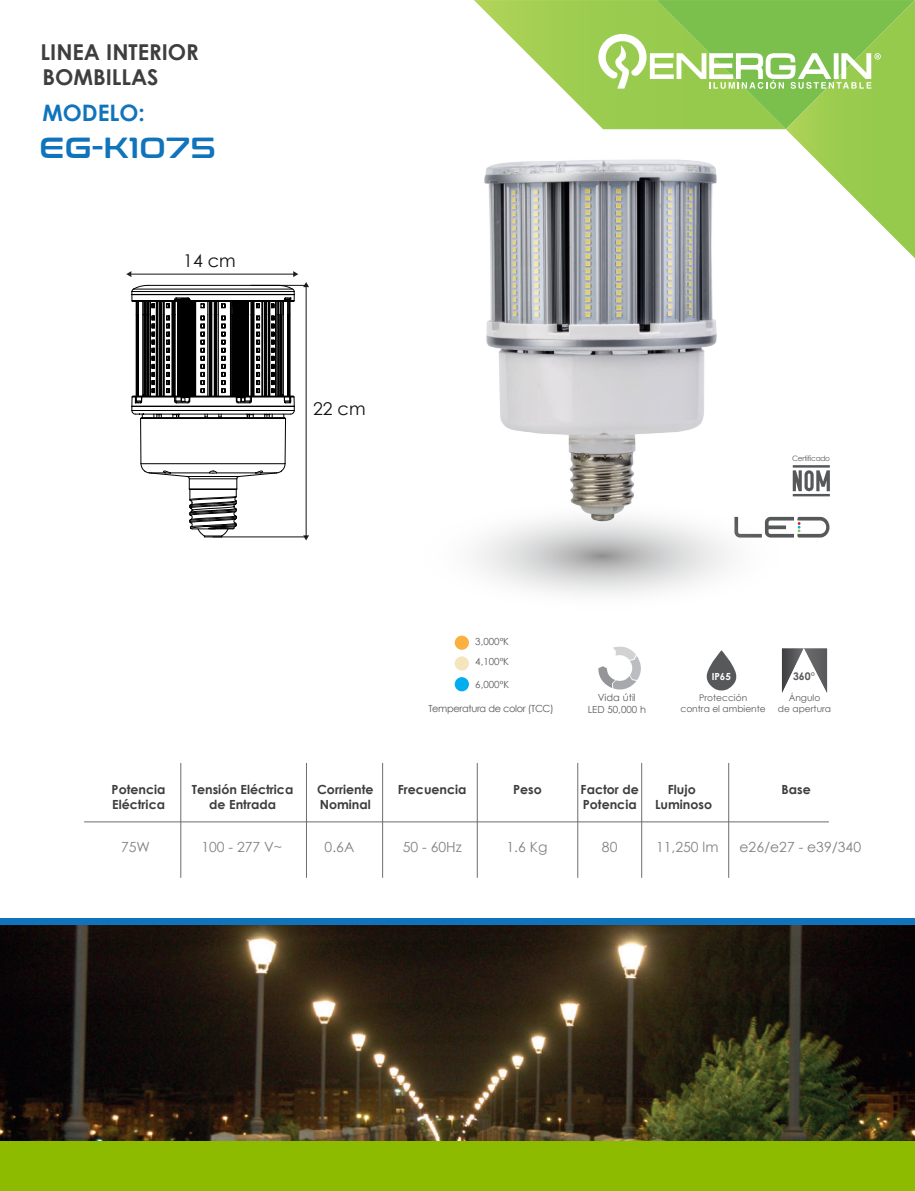
<style>
.page{position:relative;width:915px;height:1191px;background:#fff}
.page>*{position:absolute;margin:0;border:0;box-sizing:border-box;transform-origin:0 0}
.t1{font:28.95px "Conthrax Sb";letter-spacing:.02em;color:#1074bc}
.t2{font:700 22.65px "Century Gothic";color:#1074bc}
.t3{font:700 21.9px "Century Gothic";color:#3e3e3f}
.t4{font:17.7px "Century Gothic";color:#111416}
.t5{font:13.95px "Century Gothic";color:#808285}
.t6{font:700 12.6px/15.1px "Century Gothic";color:#3e3e3f}
.t7{font:700 10.5px "Century Gothic";color:#57585a}
.t8{font:9.75px/11.7px "Century Gothic";color:#57585a;text-align:center}
.t9{font:9.75px "Century Gothic";letter-spacing:-.035em;color:#57585a}
.t10{font:700 9.75px "Century Gothic";color:#fff}
.t11{font:9.15px/10.9px "Century Gothic";color:#57585a;text-align:center}
.t12{font:7.35px "Century Gothic";letter-spacing:-.035em;color:#57585a}
</style>
<div class="page">
<img style="left:0;top:924px;width:914px;height:217px">
<svg style="left:706px;top:650px;width:31px;height:40px"></svg>
<svg style="left:598px;top:646px;width:43px;height:44px"></svg>
<div style="left:0;top:918px;width:914px;height:6px;background:#1074bc"></div>
<div style="left:0;top:1141px;width:914px;height:50px;background:#8dbb00"></div>
<hr style="left:84px;top:821px;width:744px;height:1px;background:#6c6d70">
<hr style="left:180px;top:763px;width:1px;height:114px;background:#6c6d70">
<hr style="left:306px;top:763px;width:1px;height:114px;background:#6c6d70">
<hr style="left:382px;top:763px;width:1px;height:114px;background:#6c6d70">
<hr style="left:476px;top:763px;width:1px;height:114px;background:#6c6d70">
<hr style="left:577px;top:763px;width:1px;height:114px;background:#6c6d70">
<hr style="left:641px;top:763px;width:1px;height:114px;background:#6c6d70">
<hr style="left:728px;top:763px;width:1px;height:114px;background:#6c6d70">
<svg style="left:781px;top:648px;width:45px;height:44px"></svg>
<div style="left:454px;top:656px;width:15px;height:14px;background:#f4e5bd;border-radius:50%"></div>
<div style="left:454px;top:635px;width:15px;height:15px;background:#fbb03f;border-radius:50%"></div>
<div style="left:454px;top:677px;width:15px;height:14px;background:#00aeef;border-radius:50%"></div>
<svg style="left:476px;top:465px;width:353px;height:130px"></svg>
<svg style="left:474px;top:0;width:440px;height:258px"></svg>
<img style="left:474px;top:149px;width:266px;height:388px">
<svg style="left:126px;top:271px;width:183px;height:269px"></svg>
<hr style="left:277px;top:315px;width:1px;height:81px;background:#000001">
<h3 class="t3" style="left:41px;top:36px;width:160px">LINEA INTERIOR</h3>
<h3 class="t3" style="left:42px;top:61px;width:118px">BOMBILLAS</h3>
<h2 class="t2" style="left:42px;top:95px;width:104px">MODELO:</h2>
<h1 class="t1" style="left:40px;top:126px;width:178px">EG-K1075</h1>
<h3 class="t4" style="left:183px;top:248px;width:54px">14 cm</h3>
<h3 class="t4" style="left:313px;top:396px;width:54px">22 cm</h3>
<p class="t12" style="left:791px;top:453px;width:39px">Certificado</p>
<p class="t8" style="left:475px;top:635px;width:35px">3,000ºK</p>
<p class="t8" style="left:475px;top:678px;width:35px">6,000ºK</p>
<p class="t8" style="left:475px;top:656px;width:35px">4,100ºK</p>
<p class="t9" style="left:428px;top:701px;width:127px">Temperatura de color (TCC)</p>
<p class="t6" style="left:112px;top:781px;width:55px">Potencia<br>Eléctrica</p>
<p class="t5" style="left:121px;top:836px;width:30px">75W</p>
<p class="t6" style="left:192px;top:781px;width:103px;text-align:center">Tensión Eléctrica de Entrada</p>
<p class="t5" style="left:201px;top:836px;width:82px">100 - 277 V~</p>
<p class="t6" style="left:317px;top:781px;width:58px">Corriente<br>Nominal</p>
<p class="t5" style="left:324px;top:836px;width:31px">0.6A</p>
<p class="t6" style="left:398px;top:781px;width:70px">Frecuencia</p>
<p class="t5" style="left:402px;top:836px;width:60px">50 - 60Hz</p>
<p class="t6" style="left:513px;top:781px;width:30px">Peso</p>
<p class="t5" style="left:506px;top:836px;width:42px">1.6 Kg</p>
<p class="t8" style="left:587px;top:692px;width:60px">Vida útil<br>LED 50,000 h</p>
<p class="t10" style="left:711px;top:669px;width:21px">IP65</p>
<p class="t11" style="left:680px;top:692px;width:87px">Protección<br>contra el ambiente</p>
<p class="t7" style="left:792px;top:668px;width:23px">360°</p>
<p class="t11" style="left:777px;top:692px;width:55px">Ángulo<br>de apertura</p>
<p class="t6" style="left:580px;top:781px;width:60px">Factor de<br>Potencia</p>
<p class="t5" style="left:601px;top:836px;width:17px">80</p>
<p class="t6" style="left:654px;top:781px;width:59px;text-align:center">Flujo<br>Luminoso</p>
<p class="t5" style="left:655px;top:836px;width:64px">11,250 lm</p>
<p class="t6" style="left:781px;top:781px;width:31px">Base</p>
<p class="t5" style="left:739px;top:836px;width:123px">e26/e27 - e39/340</p>
</div>
